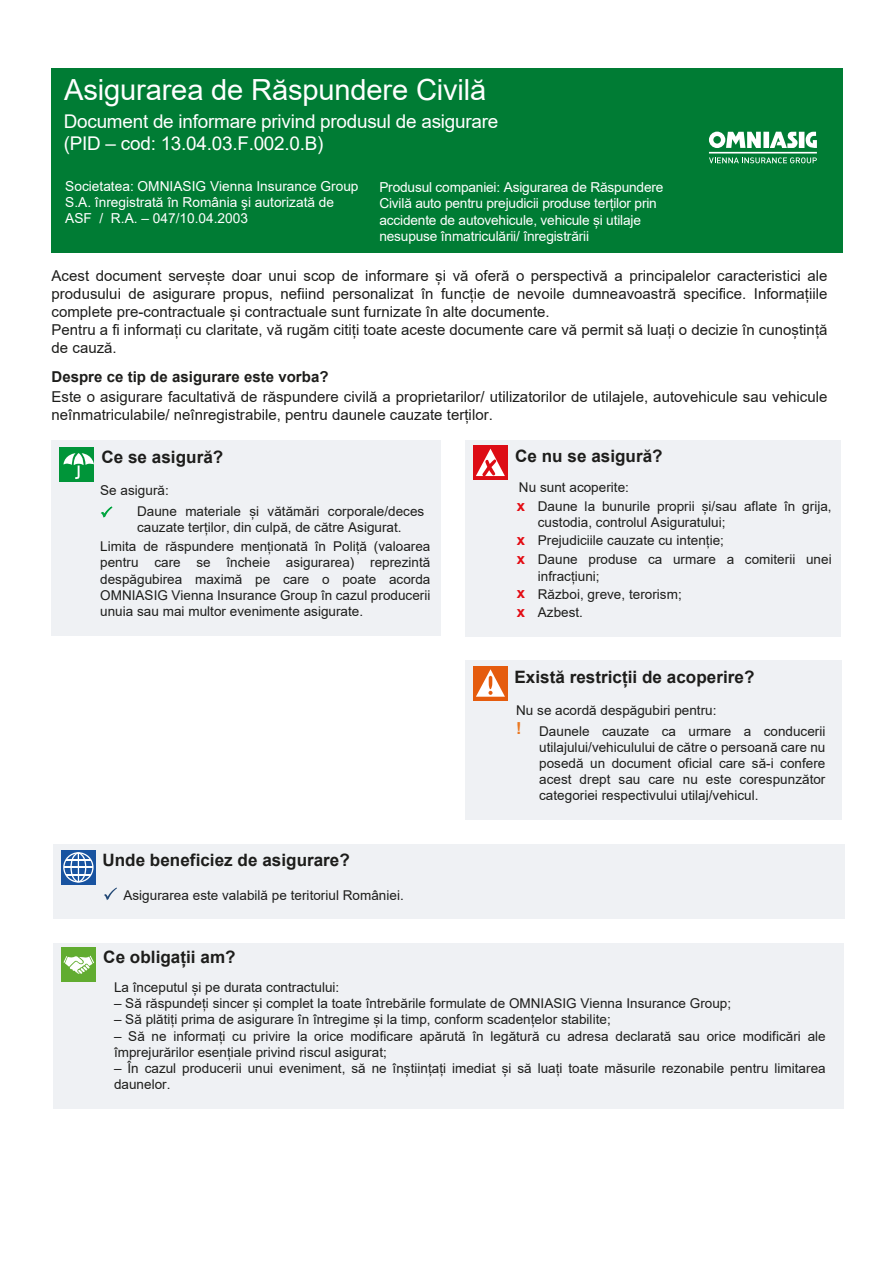
<style>
.page{position:relative;width:893px;height:1263px;background:#fff}
.page>*{position:absolute;margin:0;border:0;box-sizing:border-box;transform-origin:0 0}
.t1{font:29.1px "Arial";letter-spacing:-.005em;color:#fff}
.t2{font:18.9px/22.6px "Arial";letter-spacing:-.015em;color:#fff}
.t3{font:700 17.1px "Arial";color:#1d1d1b}
.t4{font:15px/18px "Arial";color:#1d1d1b}
.t5{font:700 15px "Arial";color:#1d1d1b}
.t6{font:13.65px/16.5px "Arial";letter-spacing:-.015em;color:#fff}
.t7{font:13.5px/16.2px "Arial";color:#1d1d1b}
.s1{font-weight:700;font-size:15px;color:#e30c13}
.s2{font-weight:700;font-size:16.5px;color:#ea7821}
</style>
<div class="page">
<div style="left:51px;top:441px;width:390px;height:195px;background:#eff1f4"></div>
<div style="left:465px;top:440px;width:376px;height:197px;background:#eff1f4"></div>
<div style="left:465px;top:661px;width:377px;height:159px;background:#eff1f4"></div>
<div style="left:59px;top:447px;width:35px;height:35px;background:#009539"></div>
<svg style="left:63px;top:453px;width:31px;height:26px"></svg>
<div style="left:473px;top:445px;width:35px;height:35px;background:#dd0c15"></div>
<svg style="left:476px;top:449px;width:29px;height:27px"></svg>
<div style="left:473px;top:666px;width:35px;height:35px;background:#e55c0e"></div>
<svg style="left:476px;top:669px;width:29px;height:28px"></svg>
<div style="left:51px;top:69px;width:631px;height:184px;background:#007c34"></div>
<div style="left:683px;top:69px;width:160px;height:184px;background:#007c34"></div>
<svg style="left:709px;top:132px;width:108px;height:16px"></svg>
<hr style="left:709px;top:152px;width:108px;height:2px;background:#fff">
<svg style="left:709px;top:157px;width:108px;height:6px"></svg>
<div style="left:53px;top:844px;width:792px;height:75px;background:#eff1f4"></div>
<svg style="left:104px;top:887px;width:13px;height:13px"></svg>
<div style="left:61px;top:850px;width:35px;height:35px;background:#1853a0"></div>
<svg style="left:63px;top:852px;width:31px;height:30px"></svg>
<div style="left:53px;top:943px;width:790px;height:166px;background:#eff1f4"></div>
<div style="left:61px;top:947px;width:35px;height:35px;background:#61ac30"></div>
<svg style="left:64px;top:956px;width:30px;height:18px"></svg>
<svg style="left:101px;top:506px;width:11px;height:12px"></svg>
<h1 class="t1" style="left:64px;top:69px;width:424px">Asigurarea de Răspundere Civilă</h1>
<h2 class="t2" style="left:64px;top:110px;width:436px">Document de informare privind produsul de asigurare (PID – cod: 13.04.03.F.002.0.B)</h2>
<p class="t6" style="left:379px;top:179px;width:286px">Produsul companiei: Asigurarea de Răspundere Civilă auto pentru prejudicii produse terților prin accidente de autovehicule, vehicule și utilaje nesupuse înmatriculării/ înregistrării</p>
<p class="t6" style="left:65px;top:177px;width:295px">Societatea: OMNIASIG Vienna Insurance Group<br>S.A. înregistrată în România şi autorizată de<br>ASF / R.A. – 047/10.04.2003</p>
<p class="t4" style="left:52px;top:267px;width:778px">Acest document servește doar unui scop de informare și vă oferă o perspectivă a principalelor caracteristici ale produsului de asigurare propus, nefiind personalizat în funcție de nevoile dumneavoastră specifice. Informațiile complete pre-contractuale și contractuale sunt furnizate în alte documente.<br>Pentru a fi informați cu claritate, vă rugăm citiți toate aceste documente care vă permit să luați o decizie în cunoștință de cauză.</p>
<p class="t4" style="left:52px;top:388px;width:777px">Este o asigurare facultativă de răspundere civilă a proprietarilor/ utilizatorilor de utilajele, autovehicule sau vehicule neînmatriculabile/ neînregistrabile, pentru daunele cauzate terților.</p>
<p class="t5" style="left:52px;top:366px;width:279px">Despre ce tip de asigurare este vorba?</p>
<p class="t3" style="left:101px;top:445px;width:123px">Ce se asigură?</p>
<p class="t3" style="left:515px;top:444px;width:149px">Ce nu se asigură?</p>
<p class="t7" style="left:100px;top:482px;width:70px">Se asigură:</p>
<p class="t7" style="left:519px;top:479px;width:112px">Nu sunt acoperite:</p>
<p class="t7" style="left:137px;top:503px;width:289px">Daune materiale și vătămări corporale/deces cauzate terților, din culpă, de către Asigurat.</p>
<p class="t7" style="left:538px;top:498px;width:295px;text-indent:-21px"><span class="s1">x</span> Daune la bunurile proprii și/sau aflate în grija, custodia, controlul Asiguratului;</p>
<p class="t7" style="left:517px;top:531px;width:316px;line-height:19.2px"><span class="s1">x</span> Prejudiciile cauzate cu intenție;<br><span class="s1">x</span> Daune produse ca urmare a comiterii unei</p>
<p class="t7" style="left:517px;top:567px;width:167px;line-height:18.3px;text-indent:21px">infracțiuni;<br><span class="s1">x</span> Război, greve, terorism; <span class="s1">x</span> Azbest.</p>
<p class="t7" style="left:100px;top:538px;width:332px;text-align:justify">Limita de răspundere menționată în Poliță (valoarea pentru care se încheie asigurarea) reprezintă despăgubirea maximă pe care o poate acorda OMNIASIG Vienna Insurance Group în cazul producerii unuia sau mai multor evenimente asigurate.</p>
<p class="t3" style="left:514px;top:665px;width:242px">Există restricții de acoperire?</p>
<p class="t7" style="left:516px;top:702px;width:202px">Nu se acordă despăgubiri pentru:</p>
<p class="t3" style="left:102px;top:848px;width:249px">Unde beneficiez de asigurare?</p>
<p class="t7" style="left:123px;top:887px;width:282px">Asigurarea este valabilă pe teritoriul României.</p>
<p class="t3" style="left:103px;top:945px;width:134px">Ce obligații am?</p>
<p class="t7" style="left:539px;top:723px;width:288px;text-align:justify;text-indent:-23px"><span class="s2">!</span> Daunele cauzate ca urmare a conducerii utilajului/vehiculului de către o persoană care nu posedă un document oficial care să-i confere acest drept sau care nu este corespunzător categoriei respectivului utilaj/vehicul.</p>
<p class="t7" style="left:114px;top:979px;width:227px">La începutul și pe durata contractului:</p>
<p class="t7" style="left:114px;top:995px;width:619px">– Să răspundeți sincer și complet la toate întrebările formulate de OMNIASIG Vienna Insurance Group;</p>
<p class="t7" style="left:114px;top:1011px;width:498px">– Să plătiți prima de asigurare în întregime și la timp, conform scadențelor stabilite;</p>
<p class="t7" style="left:114px;top:1028px;width:713px">– Să ne informați cu privire la orice modificare apărută în legătură cu adresa declarată sau orice modificări ale împrejurărilor esențiale privind riscul asigurat;</p>
<p class="t7" style="left:114px;top:1060px;width:713px">– În cazul producerii unui eveniment, să ne înștiințați imediat și să luați toate măsurile rezonabile pentru limitarea daunelor.</p>
</div>
